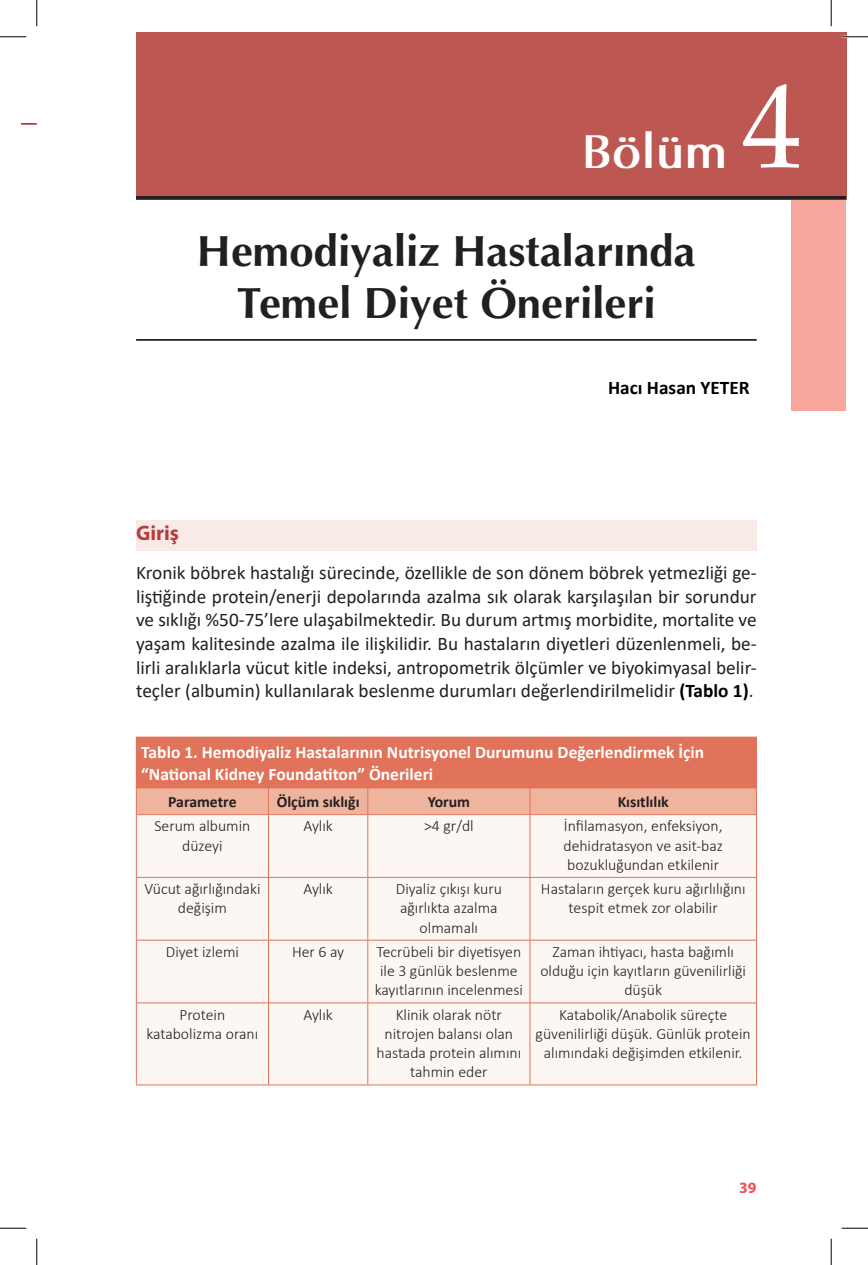
<style>
.page{position:relative;width:868px;height:1265px;background:#fff}
.page>*{position:absolute;margin:0;border:0;box-sizing:border-box;transform-origin:0 0}
.t1{font:120.4px "Palatino";color:#fff}
.t2{font:700 47.77px "Optima";color:#fff}
.t3{font:43.75px/52.5px "Optima Bold Tr";color:#231f20;text-align:center}
.t4{font:700 21px "Myriad Pro";color:#b53c3f}
.t5{font:19.25px/23.6px "Calibri";color:#231f20;text-align:justify}
.t6{font:700 19.25px "Calibri";color:#000001}
.t7{font:700 17.5px/22.8px "Calibri";color:#fff}
.t8{font:300 15.75px/19.2px "Calibri";color:#231f20;text-align:center}
.t9{font:700 15.75px "Calibri";color:#231f20}
.t10{font:700 15.75px "Myriad Pro";color:#f0515a}
.s1{font-weight:700;color:#000001}
</style>
<div class="page">
<svg style="left:22px;top:123px;width:15px;height:2px"></svg>
<div style="left:136px;top:519px;width:620px;height:31px;background:#f8ebe7"></div>
<div style="left:136px;top:737px;width:620px;height:50px;background:#e0735a"></div>
<div style="left:137px;top:815px;width:618px;height:269px;background:#fdf7f4"></div>
<hr style="left:268px;top:814px;width:1px;height:62px;background:#e0735a">
<hr style="left:367px;top:814px;width:1px;height:62px;background:#e0735a">
<hr style="left:529px;top:814px;width:1px;height:62px;background:#e0735a">
<hr style="left:136px;top:876px;width:132px;height:1px;background:#e0735a">
<hr style="left:268px;top:876px;width:99px;height:1px;background:#e0735a">
<hr style="left:268px;top:877px;width:1px;height:62px;background:#e0735a">
<hr style="left:367px;top:876px;width:163px;height:1px;background:#e0735a">
<hr style="left:367px;top:877px;width:1px;height:62px;background:#e0735a">
<hr style="left:530px;top:876px;width:226px;height:1px;background:#e0735a">
<hr style="left:529px;top:877px;width:1px;height:62px;background:#e0735a">
<hr style="left:136px;top:939px;width:132px;height:1px;background:#e0735a">
<hr style="left:268px;top:939px;width:99px;height:1px;background:#e0735a">
<hr style="left:268px;top:940px;width:1px;height:62px;background:#e0735a">
<hr style="left:367px;top:939px;width:163px;height:1px;background:#e0735a">
<hr style="left:367px;top:940px;width:1px;height:62px;background:#e0735a">
<hr style="left:530px;top:939px;width:226px;height:1px;background:#e0735a">
<hr style="left:529px;top:940px;width:1px;height:62px;background:#e0735a">
<hr style="left:136px;top:1002px;width:132px;height:1px;background:#e0735a">
<hr style="left:268px;top:1002px;width:99px;height:1px;background:#e0735a">
<hr style="left:268px;top:1002px;width:1px;height:82px;background:#e0735a">
<hr style="left:367px;top:1002px;width:163px;height:1px;background:#e0735a">
<hr style="left:367px;top:1002px;width:1px;height:82px;background:#e0735a">
<hr style="left:530px;top:1002px;width:226px;height:1px;background:#e0735a">
<hr style="left:529px;top:1002px;width:1px;height:82px;background:#e0735a">
<hr style="left:136px;top:814px;width:1px;height:62px;background:#e0735a">
<hr style="left:755px;top:814px;width:1px;height:62px;background:#e0735a">
<hr style="left:136px;top:877px;width:1px;height:62px;background:#e0735a">
<hr style="left:755px;top:877px;width:1px;height:62px;background:#e0735a">
<hr style="left:136px;top:940px;width:1px;height:62px;background:#e0735a">
<hr style="left:755px;top:940px;width:1px;height:62px;background:#e0735a">
<hr style="left:136px;top:1002px;width:1px;height:82px;background:#e0735a">
<hr style="left:755px;top:1002px;width:1px;height:82px;background:#e0735a">
<hr style="left:136px;top:1084px;width:132px;height:1px;background:#e0735a">
<hr style="left:268px;top:1084px;width:99px;height:1px;background:#e0735a">
<hr style="left:367px;top:1084px;width:163px;height:1px;background:#e0735a">
<hr style="left:530px;top:1084px;width:226px;height:1px;background:#e0735a">
<div style="left:136px;top:788px;width:620px;height:26px;background:#efb49e"></div>
<hr style="left:136px;top:814px;width:132px;height:1px;background:#e0735a">
<hr style="left:268px;top:814px;width:99px;height:1px;background:#e0735a">
<hr style="left:367px;top:814px;width:163px;height:1px;background:#e0735a">
<hr style="left:530px;top:814px;width:226px;height:1px;background:#e0735a">
<hr style="left:136px;top:736px;width:132px;height:1px;background:#e0735a">
<hr style="left:268px;top:736px;width:99px;height:1px;background:#e0735a">
<hr style="left:367px;top:736px;width:163px;height:1px;background:#e0735a">
<hr style="left:530px;top:736px;width:226px;height:1px;background:#e0735a">
<hr style="left:136px;top:787px;width:132px;height:1px;background:#e0735a">
<hr style="left:268px;top:787px;width:99px;height:1px;background:#e0735a">
<hr style="left:367px;top:787px;width:163px;height:1px;background:#e0735a">
<hr style="left:530px;top:787px;width:226px;height:1px;background:#e0735a">
<div style="left:791px;top:197px;width:54px;height:213px;background:#f8a79d"></div>
<div style="left:136px;top:32px;width:709px;height:167px;background:#bd5752"></div>
<hr style="left:136px;top:196px;width:709px;height:3px;background:#231f20">
<hr style="left:136px;top:339px;width:620px;height:2px;background:#231f20">
<hr style="left:841px;top:36px;width:26px;height:2px;background:#fff">
<svg style="left:0;top:36px;width:26px;height:1px"></svg>
<svg style="left:841px;top:36px;width:26px;height:1px"></svg>
<svg style="left:0;top:1227px;width:26px;height:1px"></svg>
<svg style="left:841px;top:1227px;width:26px;height:1px"></svg>
<svg style="left:36px;top:0;width:1px;height:26px"></svg>
<svg style="left:36px;top:1238px;width:1px;height:26px"></svg>
<svg style="left:830px;top:0;width:1px;height:26px"></svg>
<svg style="left:830px;top:1238px;width:1px;height:26px"></svg>
<h2 class="t2" style="left:581px;top:122px;width:147px">Bölüm</h2>
<h1 class="t1" style="left:741px;top:26px;width:62px">4</h1>
<h3 class="t3" style="left:197px;top:224px;width:500px">Hemodiyaliz Hastalarında<br>Temel Diyet Önerileri</h3>
<p class="t6" style="left:608px;top:374px;width:143px">Hacı Hasan YETER</p>
<h3 class="t4" style="left:136px;top:521px;width:44px">Giriş</h3>
<p class="t5" style="left:136px;top:560px;width:622px">Kronik böbrek hastalığı sürecinde, özellikle de son dönem böbrek yetmezliği ge&shy;liştiğinde protein/enerji depolarında azalma sık olarak karşılaşılan bir sorundur ve sıklığı %50-75’lere ulaşabilmektedir. Bu durum artmış morbidite, mortalite ve yaşam kalitesinde azalma ile ilişkilidir. Bu hastaların diyetleri düzenlenmeli, be&shy;lirli aralıklarla vücut kitle indeksi, antropometrik ölçümler ve biyokimyasal belir&shy;teçler (albumin) kullanılarak beslenme durumları değerlendirilmelidir <span class="s1">(Tablo 1)</span>.</p>
<p class="t7" style="left:141px;top:740px;width:564px">Tablo 1. Hemodiyaliz Hastalarının Nutrisyonel Durumunu Değerlendirmek İçin “National Kidney Foundatiton” Önerileri</p>
<p class="t9" style="left:168px;top:790px;width:70px">Parametre</p>
<p class="t9" style="left:276px;top:790px;width:84px">Ölçüm sıklığı</p>
<p class="t9" style="left:427px;top:790px;width:44px">Yorum</p>
<p class="t9" style="left:617px;top:790px;width:53px">Kısıtlılık</p>
<p class="t8" style="left:154px;top:816px;width:97px">Serum albumin düzeyi</p>
<p class="t8" style="left:303px;top:816px;width:31px">Aylık</p>
<p class="t8" style="left:424px;top:816px;width:51px">&gt;4 gr/dl</p>
<p class="t8" style="left:563px;top:816px;width:161px;text-align:justify">İnfilamasyon, enfeksiyon, dehidratasyon ve asit-baz bozukluğundan etkilenir</p>
<p class="t8" style="left:144px;top:878px;width:117px">Vücut ağırlığındaki değişim</p>
<p class="t8" style="left:303px;top:878px;width:31px">Aylık</p>
<p class="t8" style="left:395px;top:878px;width:108px">Diyaliz çıkışı kuru ağırlıkta azalma olmamalı</p>
<p class="t8" style="left:540px;top:878px;width:206px">Hastaların gerçek kuru ağırlılığını tespit etmek zor olabilir</p>
<p class="t8" style="left:166px;top:941px;width:75px">Diyet izlemi</p>
<p class="t8" style="left:292px;top:941px;width:54px">Her 6 ay</p>
<p class="t8" style="left:375px;top:941px;width:149px">Tecrübeli bir diyetisyen ile 3 günlük beslenme kayıtlarının incelenmesi</p>
<p class="t8" style="left:540px;top:941px;width:207px">Zaman ihtiyacı, hasta bağımlı olduğu için kayıtların güvenilirliği düşük</p>
<p class="t8" style="left:146px;top:1004px;width:113px">Protein katabolizma oranı</p>
<p class="t8" style="left:303px;top:1004px;width:31px">Aylık</p>
<p class="t8" style="left:376px;top:1004px;width:146px">Klinik olarak nötr nitrojen balansı olan hastada protein alımını tahmin eder</p>
<p class="t8" style="left:535px;top:1004px;width:216px">Katabolik/Anabolik süreçte güvenilirliği düşük. Günlük protein alımındaki değişimden etkilenir.</p>
<p class="t10" style="left:739px;top:1178px;width:19px">39</p>
</div>
